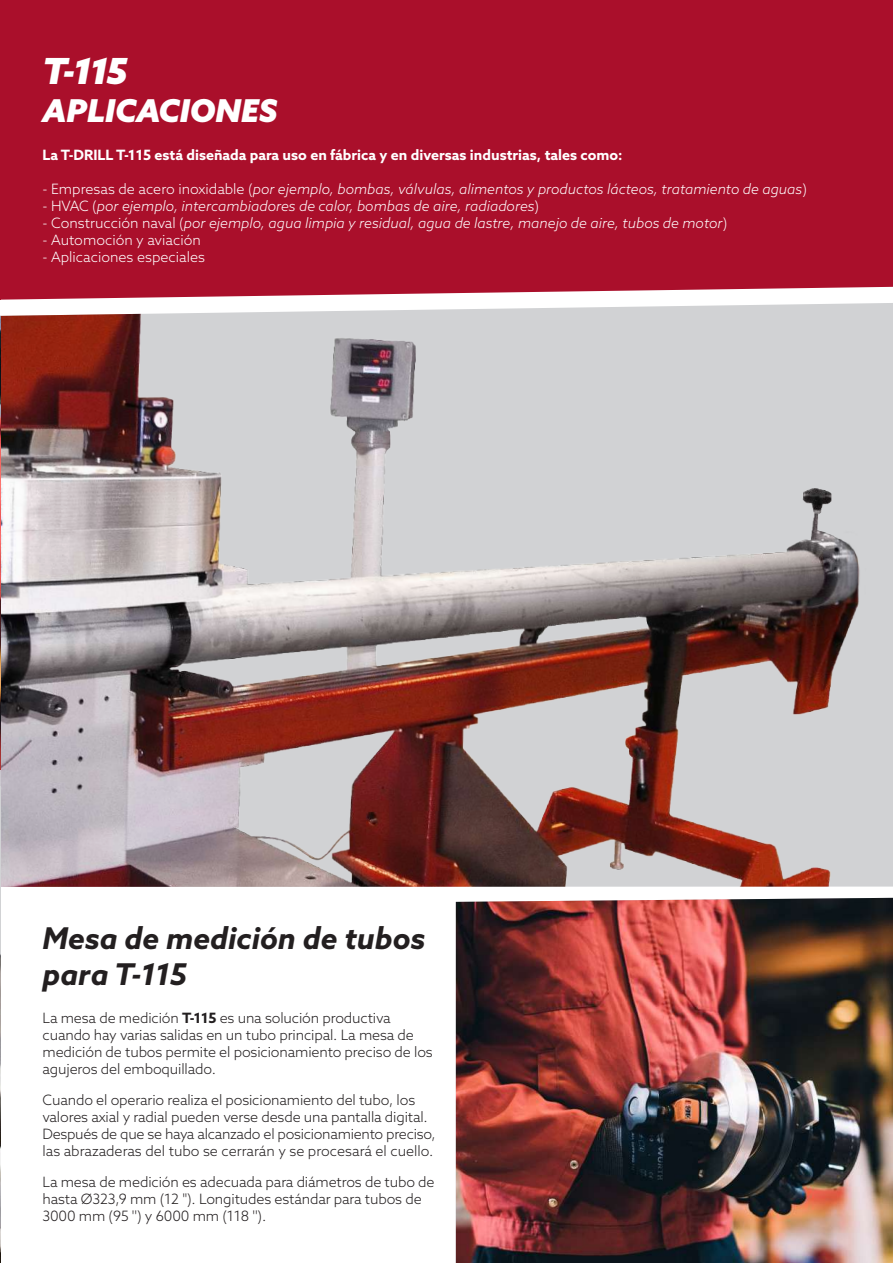
<style>
.page{position:relative;width:893px;height:1263px;background:#fff}
.page>*{position:absolute;margin:0;border:0;box-sizing:border-box;transform-origin:0 0}
.t1{font:italic 900 36px "Azo Sans";color:#fff}
.t2{font:italic 900 31.5px "Azo Sans";color:#fff}
.t3{font:italic 700 30px/36px "Azo Sans";color:#231f20}
.t4{font:300 14.25px/17.1px "Azo Sans";letter-spacing:-.01em;color:#231f20}
.t5{font:italic 300 14.25px "Azo Sans";color:#fff}
.t6{font:700 14.25px "Azo Sans";color:#fff}
.t7{font:300 14.25px "Azo Sans";color:#fff}
.s1{font-style:normal}
.s2{font-weight:700}
</style>
<div class="page">
<div style="left:873px;top:303px;width:20px;height:584px;background:#d1d2d4"></div>
<img style="left:0;top:303px;width:873px;height:584px">
<div style="left:0;top:0;width:893px;height:300px;background:#aa0f2b"></div>
<img style="left:0;top:316px;width:1px;height:453px">
<img style="left:0;top:786px;width:1px;height:477px">
<img style="left:456px;top:898px;width:437px;height:365px">
<h1 class="t1" style="left:43px;top:47px;width:86px">T-115</h1>
<h2 class="t2" style="left:43px;top:89px;width:236px">APLICACIONES</h2>
<p class="t6" style="left:43px;top:145px;width:582px">La T-DRILL T-115 está diseñada para uso en fábrica y en diversas industrias, tales como:</p>
<p class="t5" style="left:43px;top:180px;width:766px"><span class="s1">- Empresas de acero inoxidable (</span>por ejemplo, bombas, válvulas, alimentos y productos lácteos, tratamiento de aguas<span class="s1">)</span></p>
<p class="t5" style="left:43px;top:197px;width:498px"><span class="s1">- HVAC (</span>por ejemplo, intercambiadores de calor, bombas de aire, radiadores<span class="s1">)</span></p>
<p class="t5" style="left:43px;top:214px;width:686px"><span class="s1">- Construcción naval (</span>por ejemplo, agua limpia y residual, agua de lastre, manejo de aire, tubos de motor<span class="s1">)</span></p>
<p class="t7" style="left:43px;top:231px;width:160px">- Automoción y aviación</p>
<p class="t7" style="left:43px;top:248px;width:164px">- Aplicaciones especiales</p>
<h3 class="t3" style="left:43px;top:920px;width:384px">Mesa de medición de tubos para T-115</h3>
<p class="t4" style="left:43px;top:1009px;width:392px">La mesa de medición <span class="s2">T-115</span> es una solución productiva cuando hay varias salidas en un tubo principal. La mesa de medición de tubos permite el posicionamiento preciso de los agujeros del emboquillado.</p>
<p class="t4" style="left:43px;top:1091px;width:395px">Cuando el operario realiza el posicionamiento del tubo, los valores axial y radial pueden verse desde una pantalla digital.<br>Después de que se haya alcanzado el posicionamiento preciso, las abrazaderas del tubo se cerrarán y se procesará el cuello.</p>
<p class="t4" style="left:43px;top:1173px;width:394px">La mesa de medición es adecuada para diámetros de tubo de hasta Ø323,9 mm (12 "). Longitudes estándar para tubos de<br>3000 mm (95 '') y 6000 mm (118 '').</p>
</div>
